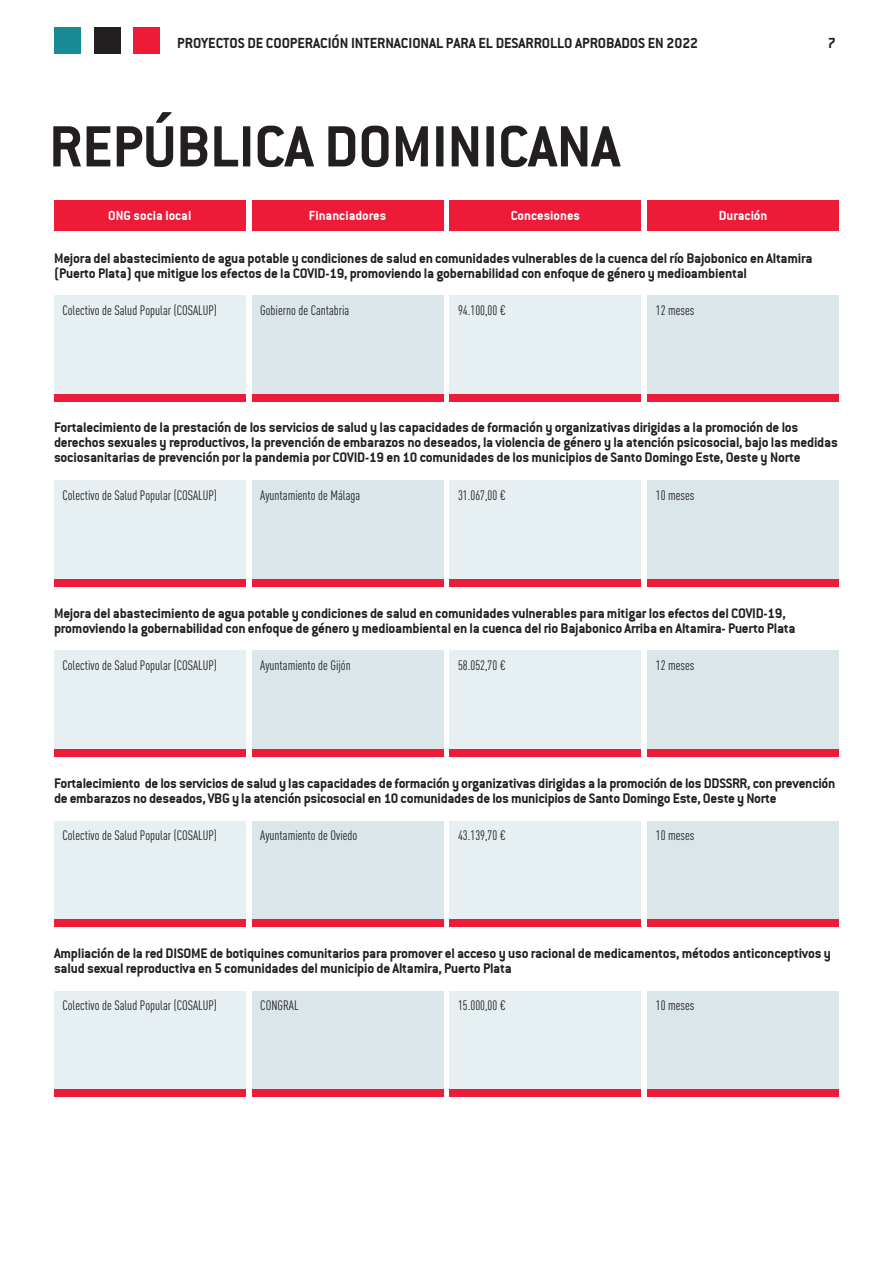
<style>
.page{position:relative;width:893px;height:1263px;background:#fff}
.page>*{position:absolute;margin:0;border:0;box-sizing:border-box;transform-origin:0 0}
.t1{font:63.75px "Conduit ITCTT Bold";letter-spacing:-.005em;color:#231f20}
.t2{font:15.75px "Conduit ITCTT Bold";letter-spacing:-.005em;color:#231f20}
.t3{font:15px/14.5px "Conduit ITCTT Bold";letter-spacing:-.015em;color:#231f20}
.t4{font:14.25px "Conduit ITCTT Bold";color:#fff}
.t5{font:13.5px "DIN Cond";color:#231f20}
</style>
<div class="page">
<div style="left:133px;top:27px;width:27px;height:27px;background:#ed1a38"></div>
<div style="left:94px;top:27px;width:26px;height:27px;background:#231f20"></div>
<div style="left:54px;top:27px;width:27px;height:27px;background:#188b96"></div>
<div style="left:54px;top:200px;width:192px;height:31px;background:#ed1a38"></div>
<div style="left:450px;top:200px;width:191px;height:31px;background:#ed1a38"></div>
<div style="left:252px;top:200px;width:191px;height:31px;background:#ed1a38"></div>
<div style="left:647px;top:200px;width:192px;height:31px;background:#ed1a38"></div>
<div style="left:450px;top:296px;width:191px;height:98px;background:#e6eff1"></div>
<div style="left:450px;top:651px;width:191px;height:98px;background:#e6eff1"></div>
<div style="left:450px;top:480px;width:191px;height:99px;background:#e6eff1"></div>
<div style="left:450px;top:821px;width:191px;height:98px;background:#e6eff1"></div>
<div style="left:450px;top:991px;width:191px;height:98px;background:#e6eff1"></div>
<div style="left:450px;top:394px;width:191px;height:7px;background:#ed1a38"></div>
<div style="left:450px;top:749px;width:191px;height:8px;background:#ed1a38"></div>
<div style="left:450px;top:579px;width:191px;height:7px;background:#ed1a38"></div>
<div style="left:450px;top:919px;width:191px;height:8px;background:#ed1a38"></div>
<div style="left:450px;top:1089px;width:191px;height:8px;background:#ed1a38"></div>
<div style="left:54px;top:296px;width:192px;height:98px;background:#e6eff1"></div>
<div style="left:54px;top:651px;width:192px;height:98px;background:#e6eff1"></div>
<div style="left:54px;top:480px;width:192px;height:99px;background:#e6eff1"></div>
<div style="left:54px;top:821px;width:192px;height:98px;background:#e6eff1"></div>
<div style="left:54px;top:991px;width:192px;height:98px;background:#e6eff1"></div>
<div style="left:54px;top:394px;width:192px;height:7px;background:#ed1a38"></div>
<div style="left:54px;top:749px;width:192px;height:8px;background:#ed1a38"></div>
<div style="left:54px;top:579px;width:192px;height:7px;background:#ed1a38"></div>
<div style="left:54px;top:919px;width:192px;height:8px;background:#ed1a38"></div>
<div style="left:54px;top:1089px;width:192px;height:8px;background:#ed1a38"></div>
<div style="left:647px;top:296px;width:192px;height:98px;background:#dae6e9"></div>
<div style="left:647px;top:651px;width:192px;height:98px;background:#dae6e9"></div>
<div style="left:647px;top:480px;width:192px;height:99px;background:#dae6e9"></div>
<div style="left:647px;top:821px;width:192px;height:98px;background:#dae6e9"></div>
<div style="left:647px;top:991px;width:192px;height:98px;background:#dae6e9"></div>
<div style="left:647px;top:394px;width:192px;height:7px;background:#ed1a38"></div>
<div style="left:647px;top:749px;width:192px;height:8px;background:#ed1a38"></div>
<div style="left:647px;top:579px;width:192px;height:7px;background:#ed1a38"></div>
<div style="left:647px;top:919px;width:192px;height:8px;background:#ed1a38"></div>
<div style="left:647px;top:1089px;width:192px;height:8px;background:#ed1a38"></div>
<div style="left:252px;top:296px;width:191px;height:98px;background:#dae6e9"></div>
<div style="left:252px;top:651px;width:191px;height:98px;background:#dae6e9"></div>
<div style="left:252px;top:480px;width:191px;height:99px;background:#dae6e9"></div>
<div style="left:252px;top:821px;width:191px;height:98px;background:#dae6e9"></div>
<div style="left:252px;top:991px;width:191px;height:98px;background:#dae6e9"></div>
<div style="left:252px;top:394px;width:191px;height:7px;background:#ed1a38"></div>
<div style="left:252px;top:749px;width:191px;height:8px;background:#ed1a38"></div>
<div style="left:252px;top:579px;width:191px;height:7px;background:#ed1a38"></div>
<div style="left:252px;top:919px;width:191px;height:8px;background:#ed1a38"></div>
<div style="left:252px;top:1089px;width:191px;height:8px;background:#ed1a38"></div>
<p class="t2" style="left:177px;top:34px;width:522px">PROYECTOS DE COOPERACIÓN INTERNACIONAL PARA EL DESARROLLO APROBADOS EN 2022</p>
<p class="t2" style="left:828px;top:34px;width:9px">7</p>
<p class="t1" style="left:49px;top:109px;width:573px">REPÚBLICA DOMINICANA</p>
<p class="t4" style="left:108px;top:207px;width:85px">ONG socia local</p>
<p class="t4" style="left:309px;top:207px;width:79px">Financiadores</p>
<p class="t4" style="left:511px;top:207px;width:71px">Concesiones</p>
<p class="t4" style="left:719px;top:207px;width:50px">Duración</p>
<p class="t3" style="left:54px;top:251px;width:760px">Mejora del abastecimiento de agua potable y condiciones de salud en comunidades vulnerables de la cuenca del río Bajobonico en Altamira (Puerto Plata) que mitigue los efectos de la COVID-19, promoviendo la gobernabilidad con enfoque de género y medioambiental</p>
<p class="t5" style="left:63px;top:302px;width:156px">Colectivo de Salud Popular (COSALUP)</p>
<p class="t5" style="left:260px;top:302px;width:91px">Gobierno de Cantabria</p>
<p class="t5" style="left:458px;top:302px;width:49px">94.100,00 €</p>
<p class="t5" style="left:656px;top:302px;width:40px">12 meses</p>
<p class="t3" style="left:54px;top:420px;width:785px">Fortalecimiento de la prestación de los servicios de salud y las capacidades de formación y organizativas dirigidas a la promoción de los derechos sexuales y reproductivos, la prevención de embarazos no deseados, la violencia de género y la atención psicosocial, bajo las medidas sociosanitarias de prevención por la pandemia por COVID-19 en 10 comunidades de los municipios de Santo Domingo Este, Oeste y Norte</p>
<p class="t5" style="left:63px;top:487px;width:156px">Colectivo de Salud Popular (COSALUP)</p>
<p class="t5" style="left:260px;top:487px;width:101px">Ayuntamiento de Málaga</p>
<p class="t5" style="left:458px;top:487px;width:49px">31.067,00 €</p>
<p class="t5" style="left:656px;top:487px;width:40px">10 meses</p>
<p class="t3" style="left:54px;top:606px;width:743px">Mejora del abastecimiento de agua potable y condiciones de salud en comunidades vulnerables para mitigar los efectos del COVID-19, promoviendo la gobernabilidad con enfoque de género y medioambiental en la cuenca del rio Bajabonico Arriba en Altamira- Puerto Plata</p>
<p class="t5" style="left:63px;top:657px;width:156px">Colectivo de Salud Popular (COSALUP)</p>
<p class="t5" style="left:260px;top:657px;width:92px">Ayuntamiento de Gijón</p>
<p class="t5" style="left:458px;top:657px;width:49px">58.052,70 €</p>
<p class="t5" style="left:656px;top:657px;width:40px">12 meses</p>
<p class="t3" style="left:54px;top:776px;width:783px">Fortalecimiento de los servicios de salud y las capacidades de formación y organizativas dirigidas a la promoción de los DDSSRR, con prevención de embarazos no deseados, VBG y la atención psicosocial en 10 comunidades de los municipios de Santo Domingo Este, Oeste y Norte</p>
<p class="t5" style="left:63px;top:827px;width:156px">Colectivo de Salud Popular (COSALUP)</p>
<p class="t5" style="left:260px;top:827px;width:98px">Ayuntamiento de Oviedo</p>
<p class="t5" style="left:458px;top:827px;width:49px">43.139,70 €</p>
<p class="t5" style="left:656px;top:827px;width:40px">10 meses</p>
<p class="t3" style="left:54px;top:946px;width:779px">Ampliación de la red DISOME de botiquines comunitarios para promover el acceso y uso racional de medicamentos, métodos anticonceptivos y salud sexual reproductiva en 5 comunidades del municipio de Altamira, Puerto Plata</p>
<p class="t5" style="left:63px;top:997px;width:156px">Colectivo de Salud Popular (COSALUP)</p>
<p class="t5" style="left:260px;top:997px;width:40px">CONGRAL</p>
<p class="t5" style="left:458px;top:997px;width:49px">15.000,00 €</p>
<p class="t5" style="left:656px;top:997px;width:40px">10 meses</p>
</div>
